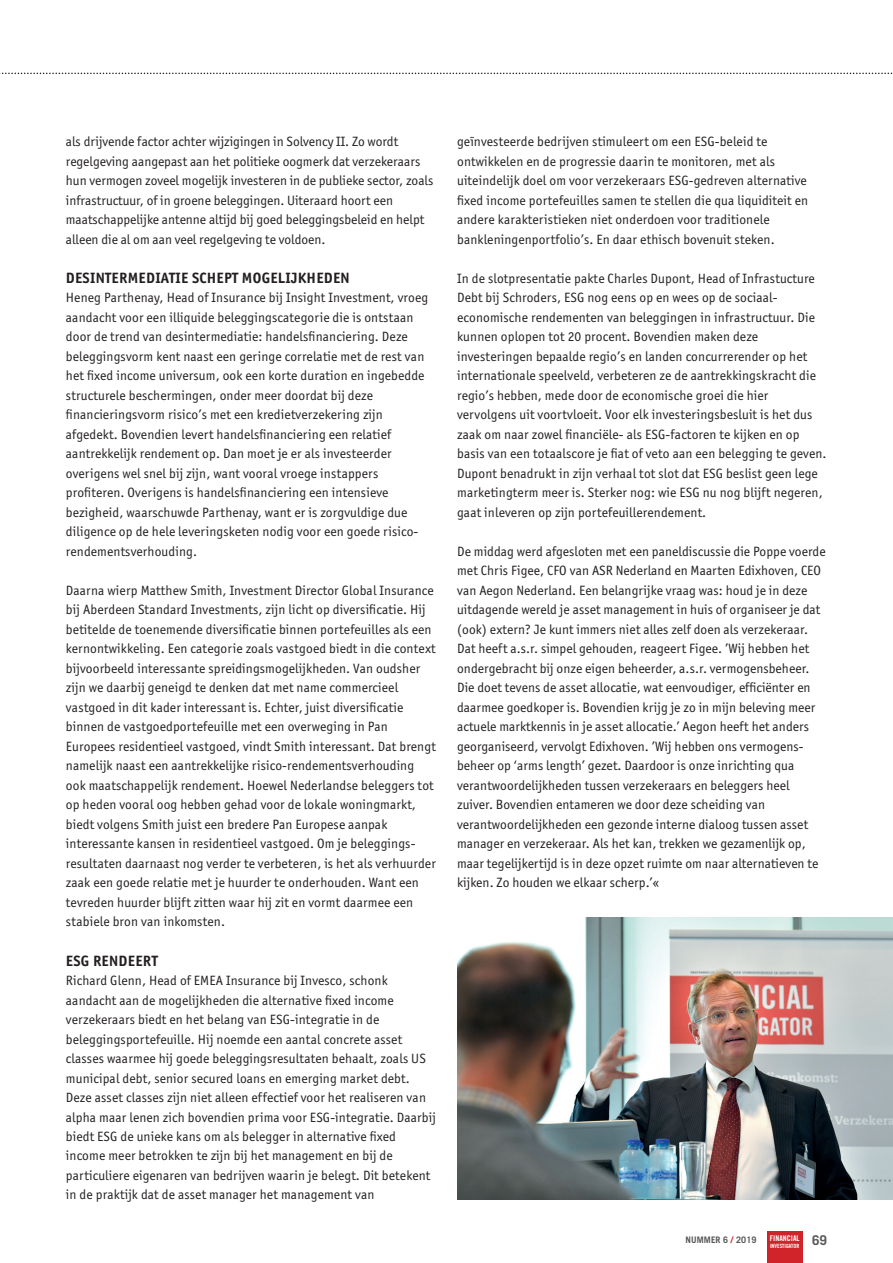
<style>
.page{position:relative;width:893px;height:1263px;background:#fff}
.page>*{position:absolute;margin:0;border:0;box-sizing:border-box;transform-origin:0 0}
.t1{font:700 15px "Officina San ITC";letter-spacing:.02em;color:#231f20}
.t2{font:13.5px/19.5px "Officina San ITC";letter-spacing:.01em;color:#231f20}
.t3{font:700 13.5px "Trade Gothic LT";color:#57585a}
.t4{font:700 9px "Trade Gothic LT";letter-spacing:.01em;color:#57585a}
.t5{font:7.8px "Trade Gothic LT Bold Cond Twenty";color:#fff}
.t6{font:5.7px "Trade Gothic LT Bold Cond Twenty";color:#fff}
.s1{color:#d1232a}
</style>
<div class="page">
<img style="left:457px;top:918px;width:436px;height:281px">
<svg style="left:0;top:73px;width:893px;height:1px"></svg>
<div style="left:767px;top:1231px;width:35px;height:32px;background:#d1232a"></div>
<p class="t2" style="left:66px;top:132px;width:369px">als drijvende factor achter wijzigingen in Solvency II. Zo wordt regelgeving aangepast aan het politieke oogmerk dat verzekeraars hun vermogen zoveel mogelijk investeren in de publieke sector, zoals infrastructuur, of in groene beleggingen. Uiteraard hoort een maatschappelijke antenne altijd bij goed beleggingsbeleid en helpt alleen die al om aan veel regelgeving te voldoen.</p>
<p class="t1" style="left:66px;top:268px;width:285px">DESINTERMEDIATIE SCHEPT MOGELIJKHEDEN</p>
<p class="t2" style="left:66px;top:288px;width:364px">Heneg Parthenay, Head of Insurance bij Insight Investment, vroeg aandacht voor een illiquide beleggingscategorie die is ontstaan door de trend van desintermediatie: handelsfinanciering. Deze beleggingsvorm kent naast een geringe correlatie met de rest van het fixed income universum, ook een korte duration en ingebedde structurele beschermingen, onder meer doordat bij deze financieringsvorm risico’s met een kredietverzekering zijn afgedekt. Bovendien levert handelsfinanciering een relatief aantrekkelijk rendement op. Dan moet je er als investeerder overigens wel snel bij zijn, want vooral vroege instappers profiteren. Overigens is handelsfinanciering een intensieve bezigheid, waarschuwde Parthenay, want er is zorgvuldige due diligence op de hele leveringsketen nodig voor een goede risico&shy;rendementsverhouding.</p>
<p class="t2" style="left:66px;top:580px;width:371px">Daarna wierp Matthew Smith, Investment Director Global Insurance bij Aberdeen Standard Investments, zijn licht op diversificatie. Hij betitelde de toenemende diversificatie binnen portefeuilles als een kernontwikkeling. Een categorie zoals vastgoed biedt in die context bijvoorbeeld interessante spreidingsmogelijkheden. Van oudsher zijn we daarbij geneigd te denken dat met name commercieel vastgoed in dit kader interessant is. Echter, juist diversificatie binnen de vastgoedportefeuille met een overweging in Pan Europees residentieel vastgoed, vindt Smith interessant. Dat brengt namelijk naast een aantrekkelijke risico-rendementsverhouding ook maatschappelijk rendement. Hoewel Nederlandse beleggers tot op heden vooral oog hebben gehad voor de lokale woningmarkt, biedt volgens Smith juist een bredere Pan Europese aanpak interessante kansen in residentieel vastgoed. Om je beleggings&shy;resultaten daarnaast nog verder te verbeteren, is het als verhuurder zaak een goede relatie met je huurder te onderhouden. Want een tevreden huurder blijft zitten waar hij zit en vormt daarmee een stabiele bron van inkomsten.</p>
<p class="t1" style="left:66px;top:951px;width:93px">ESG RENDEERT</p>
<p class="t2" style="left:66px;top:971px;width:371px">Richard Glenn, Head of EMEA Insurance bij Invesco, schonk aandacht aan de mogelijkheden die alternative fixed income verzekeraars biedt en het belang van ESG-integratie in de beleggingsportefeuille. Hij noemde een aantal concrete asset classes waarmee hij goede beleggingsresultaten behaalt, zoals US municipal debt, senior secured loans en emerging market debt.<br>Deze asset classes zijn niet alleen effectief voor het realiseren van alpha maar lenen zich bovendien prima voor ESG-integratie. Daarbij biedt ESG de unieke kans om als belegger in alternative fixed income meer betrokken te zijn bij het management en bij de particuliere eigenaren van bedrijven waarin je belegt. Dit betekent in de praktijk dat de asset manager het management van</p>
<p class="t2" style="left:457px;top:132px;width:353px">geïnvesteerde bedrijven stimuleert om een ESG-beleid te ontwikkelen en de progressie daarin te monitoren, met als uiteindelijk doel om voor verzekeraars ESG-gedreven alternative fixed income portefeuilles samen te stellen die qua liquiditeit en andere karakteristieken niet onderdoen voor traditionele bankleningenportfolio’s. En daar ethisch bovenuit steken.</p>
<p class="t2" style="left:457px;top:268px;width:371px">In de slotpresentatie pakte Charles Dupont, Head of Infrastucture Debt bij Schroders, ESG nog eens op en wees op de sociaal&shy;economische rendementen van beleggingen in infrastructuur. Die kunnen oplopen tot 20 procent. Bovendien maken deze investeringen bepaalde regio’s en landen concurrerender op het internationale speelveld, verbeteren ze de aantrekkingskracht die regio’s hebben, mede door de economische groei die hier vervolgens uit voortvloeit. Voor elk investeringsbesluit is het dus zaak om naar zowel financiële- als ESG-factoren te kijken en op basis van een totaalscore je fiat of veto aan een belegging te geven.<br>Dupont benadrukt in zijn verhaal tot slot dat ESG beslist geen lege marketingterm meer is. Sterker nog: wie ESG nu nog blijft negeren, gaat inleveren op zijn portefeuillerendement.</p>
<p class="t2" style="left:457px;top:541px;width:370px">De middag werd afgesloten met een paneldiscussie die Poppe voerde met Chris Figee, CFO van ASR Nederland en Maarten Edixhoven, CEO van Aegon Nederland. Een belangrijke vraag was: houd je in deze uitdagende wereld je asset management in huis of organiseer je dat (ook) extern? Je kunt immers niet alles zelf doen als verzekeraar.<br>Dat heeft a.s.r. simpel gehouden, reageert Figee. ’Wij hebben het ondergebracht bij onze eigen beheerder, a.s.r. vermogensbeheer.<br>Die doet tevens de asset allocatie, wat eenvoudiger, efficiënter en daarmee goedkoper is. Bovendien krijg je zo in mijn beleving meer actuele marktkennis in je asset allocatie.’ Aegon heeft het anders georganiseerd, vervolgt Edixhoven. ’Wij hebben ons vermogens&shy;beheer op ‘arms length’ gezet. Daardoor is onze inrichting qua verantwoordelijkheden tussen verzekeraars en beleggers heel zuiver. Bovendien entameren we door deze scheiding van verantwoordelijkheden een gezonde interne dialoog tussen asset manager en verzekeraar. Als het kan, trekken we gezamenlijk op, maar tegelijkertijd is in deze opzet ruimte om naar alternatieven te kijken. Zo houden we elkaar scherp.’«</p>
<p class="t4" style="left:686px;top:1234px;width:72px">NUMMER 6 <span class="s1">/</span> 2019</p>
<p class="t3" style="left:812px;top:1232px;width:17px">69</p>
<p class="t5" style="left:770px;top:1233px;width:31px">FINANCIAL</p>
<p class="t6" style="left:770px;top:1242px;width:31px">INVESTIGATOR</p>
</div>
